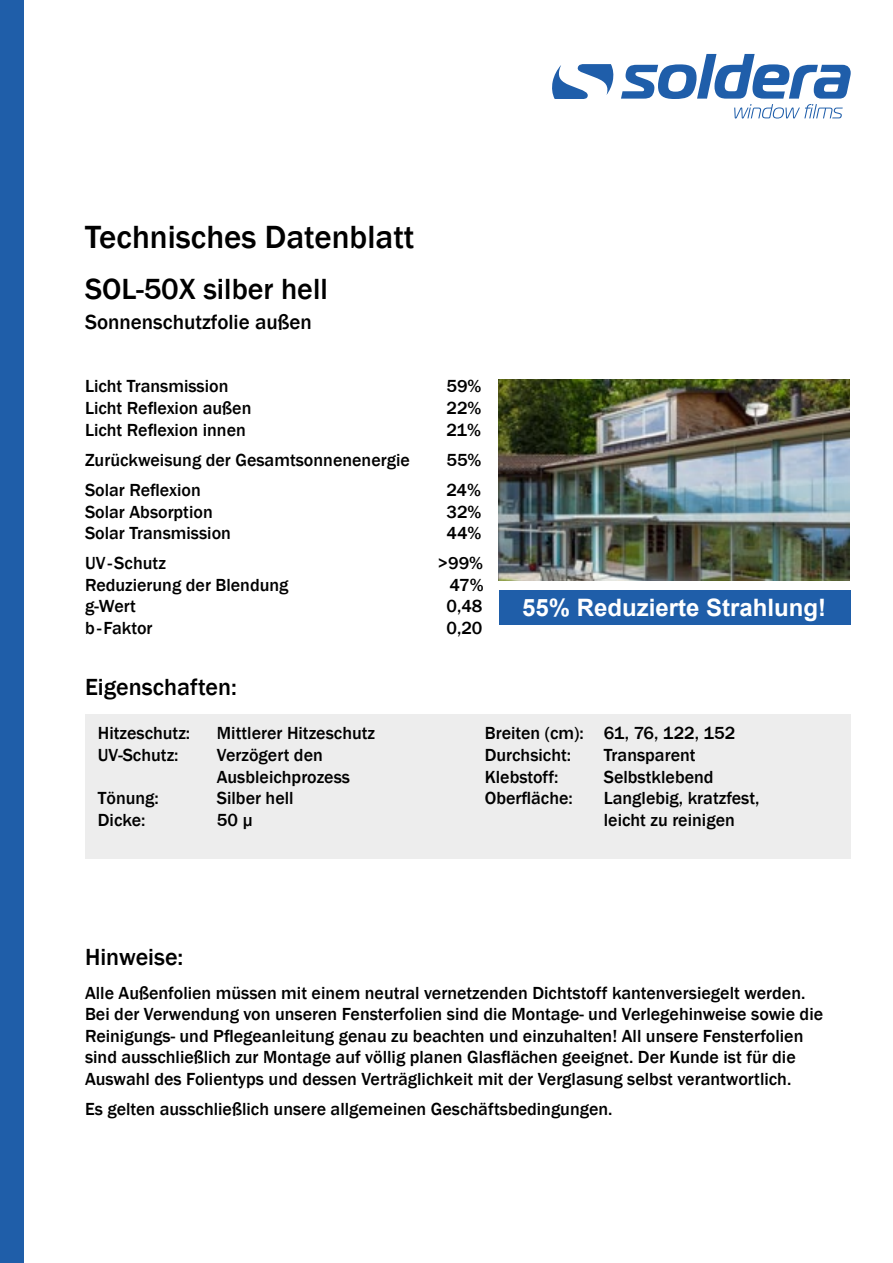
<style>
.page{position:relative;width:893px;height:1263px;background:#fff}
.page>*{position:absolute;margin:0;border:0;box-sizing:border-box;transform-origin:0 0}
.t1{font:500 33px "Franklin Gothic";color:#000}
.t2{font:500 30px "Franklin Gothic";color:#000}
.t3{font:700 24px "Arial";color:#fff}
.t4{font:500 24px "Franklin Gothic";color:#000}
.t5{font:500 21px "Franklin Gothic";color:#000}
.t6{font:500 18px/21.6px "Franklin Gothic";color:#000}
</style>
<div class="page">
<svg style="left:552px;top:64px;width:62px;height:35px"></svg>
<svg style="left:621px;top:54px;width:230px;height:65px"></svg>
<div style="left:0;top:0;width:24px;height:1263px;background:#1f5ea9"></div>
<div style="left:499px;top:591px;width:351px;height:34px;background:#1f5ea9"></div>
<img style="left:499px;top:380px;width:351px;height:200px">
<div style="left:85px;top:714px;width:765px;height:145px;background:#ededed"></div>
<p class="t1" style="left:85px;top:217px;width:331px">Technisches Datenblatt</p>
<p class="t2" style="left:85px;top:271px;width:244px">SOL-50X silber hell</p>
<p class="t5" style="left:85px;top:309px;width:228px">Sonnenschutzfolie außen</p>
<p class="t6" style="left:85px;top:376px;width:145px">Licht Transmission</p>
<p class="t6" style="left:446px;top:376px;width:36px">59%</p>
<p class="t6" style="left:85px;top:397px;width:168px">Licht Reflexion außen</p>
<p class="t6" style="left:446px;top:397px;width:36px">22%</p>
<p class="t6" style="left:85px;top:419px;width:162px">Licht Reflexion innen</p>
<p class="t6" style="left:446px;top:419px;width:36px">21%</p>
<p class="t6" style="left:85px;top:449px;width:326px">Zurückweisung der Gesamtsonnenenergie</p>
<p class="t6" style="left:446px;top:449px;width:36px">55%</p>
<p class="t6" style="left:85px;top:479px;width:117px">Solar Reflexion</p>
<p class="t6" style="left:446px;top:479px;width:36px">24%</p>
<p class="t6" style="left:85px;top:501px;width:129px">Solar Absorption</p>
<p class="t6" style="left:446px;top:501px;width:36px">32%</p>
<p class="t6" style="left:85px;top:522px;width:147px">Solar Transmission</p>
<p class="t6" style="left:446px;top:522px;width:36px">44%</p>
<p class="t6" style="left:85px;top:553px;width:82px">UV-Schutz</p>
<p class="t6" style="left:438px;top:553px;width:47px">&gt;99%</p>
<p class="t6" style="left:85px;top:574px;width:205px">Reduzierung der Blendung</p>
<p class="t6" style="left:450px;top:574px;width:36px">47%</p>
<p class="t6" style="left:85px;top:596px;width:52px">g-Wert</p>
<p class="t6" style="left:446px;top:596px;width:37px">0,48</p>
<p class="t6" style="left:85px;top:617px;width:69px">b-Faktor</p>
<p class="t6" style="left:446px;top:617px;width:37px">0,20</p>
<p class="t4" style="left:85px;top:672px;width:153px">Eigenschaften:</p>
<p class="t3" style="left:522px;top:591px;width:306px">55% Reduzierte Strahlung!</p>
<p class="t6" style="left:98px;top:723px;width:94px">Hitzeschutz:</p>
<p class="t6" style="left:217px;top:723px;width:160px">Mittlerer Hitzeschutz</p>
<p class="t6" style="left:98px;top:744px;width:82px">UV-Schutz:</p>
<p class="t6" style="left:217px;top:744px;width:108px">Verzögert den</p>
<p class="t6" style="left:217px;top:766px;width:135px">Ausbleichprozess</p>
<p class="t6" style="left:98px;top:788px;width:63px">Tönung:</p>
<p class="t6" style="left:217px;top:788px;width:78px">Silber hell</p>
<p class="t6" style="left:98px;top:809px;width:49px">Dicke:</p>
<p class="t6" style="left:217px;top:809px;width:38px">50 µ</p>
<p class="t4" style="left:85px;top:942px;width:100px">Hinweise:</p>
<p class="t6" style="left:485px;top:723px;width:252px">Breiten (cm): 61, 76, 122, 152</p>
<p class="t6" style="left:485px;top:744px;width:88px">Durchsicht:</p>
<p class="t6" style="left:604px;top:744px;width:93px">Transparent</p>
<p class="t6" style="left:485px;top:766px;width:75px">Klebstoff:</p>
<p class="t6" style="left:604px;top:766px;width:111px">Selbstklebend</p>
<p class="t6" style="left:485px;top:788px;width:90px">Oberfläche:</p>
<p class="t6" style="left:604px;top:788px;width:157px">Langlebig, kratzfest,</p>
<p class="t6" style="left:604px;top:809px;width:133px">leicht zu reinigen</p>
<p class="t6" style="left:85px;top:982px;width:722px">Alle Außenfolien müssen mit einem neutral vernetzenden Dichtstoff kantenversiegelt werden.</p>
<p class="t6" style="left:85px;top:1004px;width:740px">Bei der Verwendung von unseren Fensterfolien sind die Montage- und Verlegehinweise sowie die<br>Reinigungs- und Pflegeanleitung genau zu beachten und einzuhalten! All unsere Fensterfolien sind ausschließlich zur Montage auf völlig planen Glasflächen geeignet. Der Kunde ist für die</p>
<p class="t6" style="left:85px;top:1068px;width:708px">Auswahl des Folientyps und dessen Verträglichkeit mit der Verglasung selbst verantwortlich.</p>
<p class="t6" style="left:85px;top:1098px;width:529px">Es gelten ausschließlich unsere allgemeinen Geschäftsbedingungen.</p>
</div>
